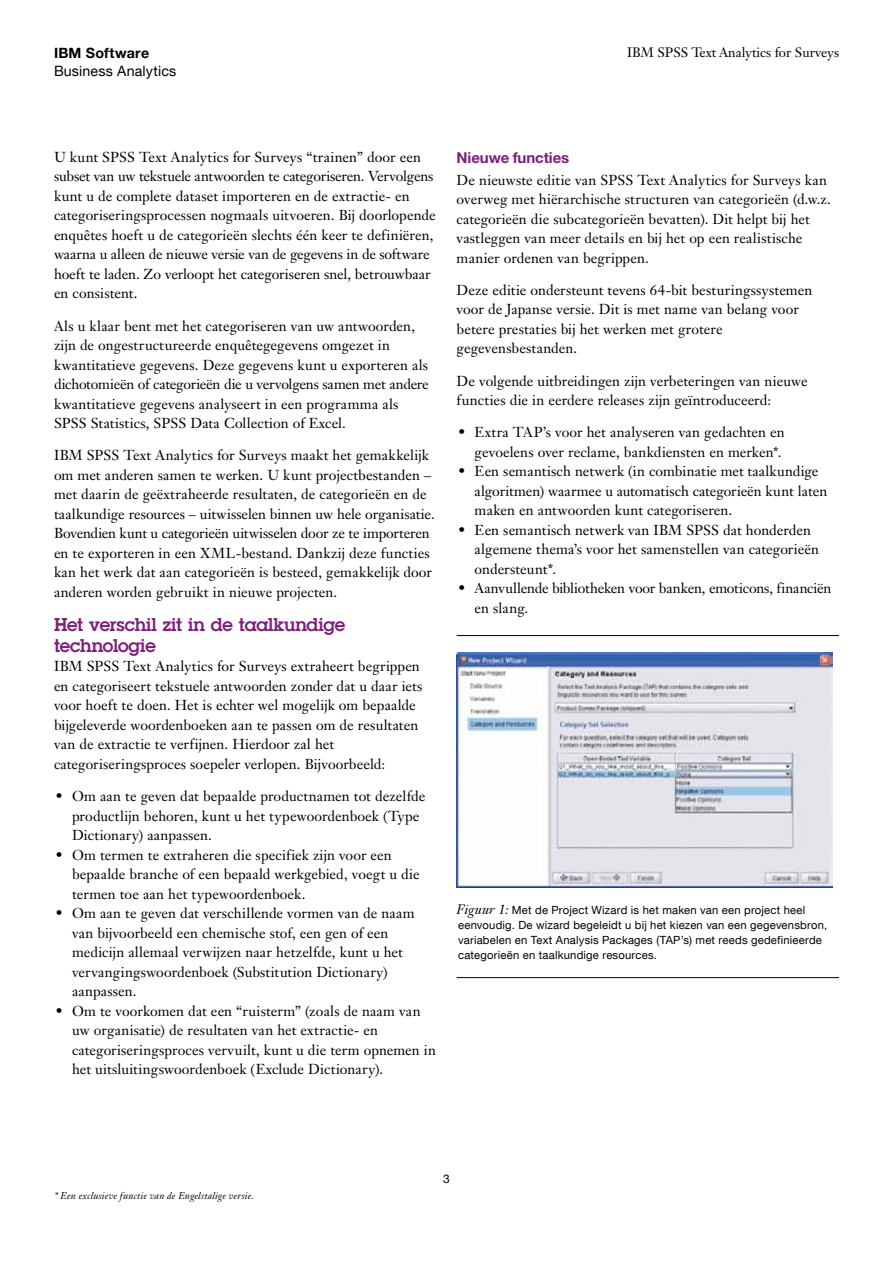
<style>
.page{position:relative;width:893px;height:1263px;background:#fff}
.page>*{position:absolute;margin:0;border:0;box-sizing:border-box;transform-origin:0 0}
.t1{font:600 18px/21px "Lubalin Graph Std";letter-spacing:-.015em;color:#801c7d}
.t2{font:700 15px "Helvetica Neue";letter-spacing:-.005em;color:#801c7d}
.t3{font:14.25px/19.5px "Janson Text LT Std";letter-spacing:.005em;color:#000}
.t4{font:14.25px/19.5px "Janson Text LT Std";letter-spacing:-.015em;color:#000}
.t5{font:14.25px "Helvetica Neue LT Com";letter-spacing:.01em;color:#000}
.t6{font:700 14.25px "Helvetica Neue";letter-spacing:.015em;color:#000}
.t7{font:13.5px "Janson Text LT Std";color:#000}
.t8{font:12px "Helvetica Neue";color:#000}
.t9{font:11.25px/15px "Helvetica Neue LT Com";letter-spacing:.02em;color:#000}
.t10{font:italic 9.75px "Janson Text LT Std";letter-spacing:.025em;color:#000}
.s1{font-family:"Janson Text LT Std";font-style:italic;font-size:13.5px}
</style>
<div class="page">
<hr style="left:457px;top:977px;width:382px;height:1px;background:#000">
<hr style="left:457px;top:635px;width:382px;height:1px;background:#000">
<img style="left:457px;top:652px;width:375px;height:235px">
<p class="t6" style="left:54px;top:44px;width:97px">IBM Software</p>
<p class="t7" style="left:627px;top:44px;width:213px">IBM SPSS Text Analytics for Surveys</p>
<p class="t5" style="left:54px;top:62px;width:124px">Business Analytics</p>
<p class="t3" style="left:54px;top:147px;width:383px">U kunt SPSS Text Analytics for Surveys “trainen” door een subset van uw tekstuele antwoorden te categoriseren. Vervolgens kunt u de complete dataset importeren en de extractie- en categoriseringsprocessen nogmaals uitvoeren. Bij doorlopende enquêtes hoeft u de categorieën slechts één keer te definiëren, waarna u alleen de nieuwe versie van de gegevens in de software hoeft te laden. Zo verloopt het categoriseren snel, betrouwbaar en consistent.</p>
<p class="t3" style="left:54px;top:316px;width:376px">Als u klaar bent met het categoriseren van uw antwoorden, zijn de ongestructureerde enquêtegegevens omgezet in kwantitatieve gegevens. Deze gegevens kunt u exporteren als dichotomieën of categorieën die u vervolgens samen met andere kwantitatieve gegevens analyseert in een programma als SPSS Statistics, SPSS Data Collection of Excel.</p>
<p class="t3" style="left:54px;top:446px;width:382px">IBM SPSS Text Analytics for Surveys maakt het gemakkelijk om met anderen samen te werken. U kunt projectbestanden – met daarin de geëxtraheerde resultaten, de categorieën en de taalkundige resources – uitwisselen binnen uw hele organisatie.<br>Bovendien kunt u categorieën uitwisselen door ze te importeren en te exporteren in een XML-bestand. Dankzij deze functies kan het werk dat aan categorieën is besteed, gemakkelijk door anderen worden gebruikt in nieuwe projecten.</p>
<p class="t1" style="left:54px;top:614px;width:293px">Het verschil zit in de taalkundige technologie</p>
<p class="t3" style="left:54px;top:656px;width:370px">IBM SPSS Text Analytics for Surveys extraheert begrippen en categoriseert tekstuele antwoorden zonder dat u daar iets voor hoeft te doen. Het is echter wel mogelijk om bepaalde bijgeleverde woordenboeken aan te passen om de resultaten van de extractie te verfijnen. Hierdoor zal het categoriseringsproces soepeler verlopen. Bijvoorbeeld:</p>
<p class="t3" style="left:72px;top:786px;width:355px;text-indent:-17px">• Om aan te geven dat bepaalde productnamen tot dezelfde productlijn behoren, kunt u het typewoordenboek (Type<br>Dictionary) aanpassen.</p>
<p class="t3" style="left:72px;top:845px;width:349px;text-indent:-17px">• Om termen te extraheren die specifiek zijn voor een bepaalde branche of een bepaald werkgebied, voegt u die termen toe aan het typewoordenboek.</p>
<p class="t3" style="left:72px;top:903px;width:344px;text-indent:-17px">• Om aan te geven dat verschillende vormen van de naam van bijvoorbeeld een chemische stof, een gen of een medicijn allemaal verwijzen naar hetzelfde, kunt u het vervangingswoordenboek (Substitution Dictionary) aanpassen.</p>
<p class="t3" style="left:72px;top:1001px;width:366px;text-indent:-17px">• Om te voorkomen dat een “ruisterm” (zoals de naam van uw organisatie) de resultaten van het extractie- en categoriseringsproces vervuilt, kunt u die term opnemen in het uitsluitingswoordenboek (Exclude Dictionary).</p>
<p class="t2" style="left:457px;top:148px;width:114px">Nieuwe functies</p>
<p class="t3" style="left:457px;top:170px;width:376px">De nieuwste editie van SPSS Text Analytics for Surveys kan overweg met hiërarchische structuren van categorieën (d.w.z. categorieën die subcategorieën bevatten). Dit helpt bij het vastleggen van meer details en bij het op een realistische manier ordenen van begrippen.</p>
<p class="t3" style="left:457px;top:280px;width:357px">Deze editie ondersteunt tevens 64-bit besturingssystemen voor de Japanse versie. Dit is met name van belang voor betere prestaties bij het werken met grotere gegevensbestanden.</p>
<p class="t3" style="left:457px;top:371px;width:353px">De volgende uitbreidingen zijn verbeteringen van nieuwe functies die in eerdere releases zijn geïntroduceerd:</p>
<p class="t3" style="left:458px;top:423px;width:328px;text-align:right">• Extra TAP’s voor het analyseren van gedachten en gevoelens over reclame, bankdiensten en merken*.</p>
<p class="t3" style="left:475px;top:462px;width:354px;text-indent:-17px">• Een semantisch netwerk (in combinatie met taalkundige algoritmen) waarmee u automatisch categorieën kunt laten maken en antwoorden kunt categoriseren.</p>
<p class="t3" style="left:475px;top:520px;width:346px;text-indent:-17px">• Een semantisch netwerk van IBM SPSS dat honderden algemene thema’s voor het samenstellen van categorieën ondersteunt*.</p>
<p class="t4" style="left:475px;top:578px;width:358px;text-indent:-17px">• Aanvullende bibliotheken voor banken, emoticons, financiën en slang.</p>
<p class="t9" style="left:457px;top:902px;width:372px"><span class="s1">Figuur 1:</span> Met de Project Wizard is het maken van een project heel eenvoudig. De wizard begeleidt u bij het kiezen van een gegevensbron, variabelen en Text Analysis Packages (TAP’s) met reeds gedefinieerde categorieën en taalkundige resources.</p>
<p class="t10" style="left:54px;top:1190px;width:201px">* Een exclusieve functie van de Engelstalige versie.</p>
<p class="t8" style="left:443px;top:1172px;width:8px">3</p>
</div>
